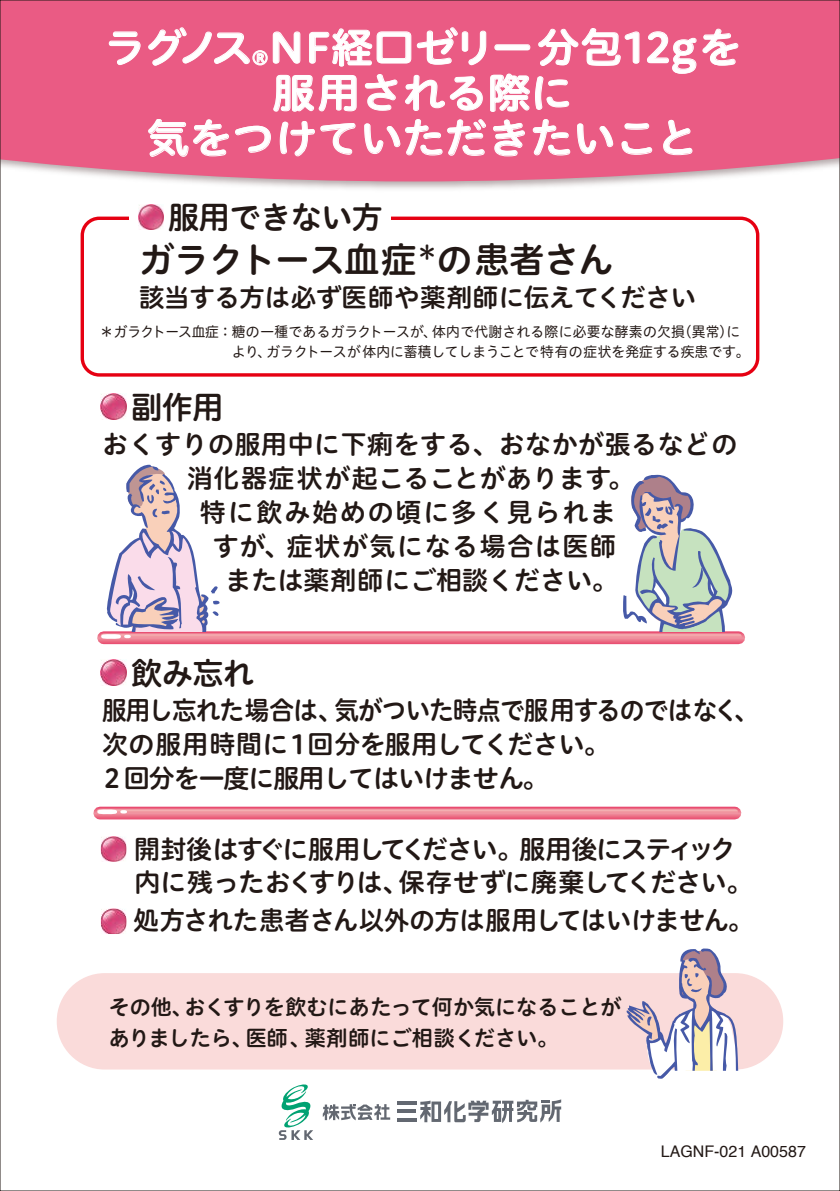
<style>
.page{position:relative;width:840px;height:1191px;background:#fff}
.page>*{position:absolute;margin:0;border:0;box-sizing:border-box;transform-origin:0 0}
.t1{font:40.4px/45.4px "Hiragino UD Sans R Std N W6";color:#fff;text-align:center;scale:1.05 1}
.t2{font:35.4px "Hiragino UD Sans R Std N W6";letter-spacing:-.02em;color:#221815}
.t3{font:31.2px "Hiragino UD Sans R Std N W6";letter-spacing:-.02em;color:#221815}
.t4{font:26px/34px "Hiragino UD Sans R Std N W6";letter-spacing:-.04em;color:#221815;scale:.95 1}
.t5{font:26px/32.6px "Hiragino UD Sans R Std N W6";letter-spacing:-.05em;color:#221815}
.t6{font:26px "Hiragino UD Sans R Std N W6";letter-spacing:.02em;color:#221815}
.t7{font:26px "Hiragino UD Sans R Std N W6";letter-spacing:-.025em;color:#221815}
.t8{font:26px "Hiragino UD Sans R Std N W6";letter-spacing:.07em;color:#221815}
.t9{font:26px "Hiragino UD Sans R Std N W6";letter-spacing:.06em;color:#221815}
.t10{font:26px "Hiragino UD Sans R Std N W6";color:#221815}
.t11{font:25.6px "Hiragino UD Sans R Std N W6";letter-spacing:-.02em;color:#221815}
.t12{font:21.2px/31.6px "Hiragino UD Sans R Std N W6";color:#221815}
.t13{font:16px "Helvetica";color:#221815}
.t14{font:14.2px/19.8px "Hiragino UD Sans R Std N W4";letter-spacing:.005em;color:#221815}
.s1{font-size:23.4px;color:#ea5b84}
.s2{font-size:19.2px;color:#ea5b84}
</style>
<div class="page">
<div style="left:2px;top:2px;width:835px;height:179px;background:#ea5b84"></div>
<div style="left:57px;top:973px;width:725px;height:96px;background:#fadbda;border-radius:48px"></div>
<svg style="left:109px;top:31px;width:31px;height:34px"></svg>
<svg style="left:148px;top:27px;width:152px;height:39px;background:#ec6f93"></svg>
<svg style="left:309px;top:27px;width:177px;height:40px;background:#ed7497"></svg>
<div style="left:494px;top:44px;width:36px;height:6px;border:1px solid #fff;border-radius:2px"></div>
<svg style="left:538px;top:28px;width:101px;height:38px;background:#ed7597"></svg>
<svg style="left:646px;top:31px;width:50px;height:43px;background:#ed7396"></svg>
<svg style="left:702px;top:29px;width:36px;height:37px"></svg>
<svg style="left:273px;top:75px;width:83px;height:37px;background:#ee7f9f"></svg>
<svg style="left:148px;top:119px;width:81px;height:38px;background:#ed7a9b"></svg>
<svg style="left:235px;top:126px;width:36px;height:27px"></svg>
<svg style="left:279px;top:121px;width:76px;height:35px;background:#ec6f92"></svg>
<svg style="left:364px;top:73px;width:206px;height:83px;background:#ec7094"></svg>
<svg style="left:576px;top:123px;width:37px;height:31px"></svg>
<svg style="left:621px;top:123px;width:31px;height:32px"></svg>
<svg style="left:662px;top:116px;width:30px;height:39px"></svg>
<img style="left:101px;top:393px;width:25px;height:26px">
<img style="left:101px;top:660px;width:25px;height:25px">
<img style="left:101px;top:836px;width:25px;height:25px">
<img style="left:101px;top:908px;width:25px;height:26px">
<div style="left:81px;top:217px;width:678px;height:159px;border:3px solid #e60012;border-radius:17px"></div>
<div style="left:130px;top:211px;width:260px;height:14px;background:#fff"></div>
<img style="left:138px;top:204px;width:26px;height:26px">
<svg style="left:278px;top:1084px;width:35px;height:56px"></svg>
<svg style="left:322px;top:1104px;width:68px;height:16px"></svg>
<hr style="left:397px;top:1109px;width:19px;height:3px;background:#636871">
<hr style="left:397px;top:1101px;width:19px;height:3px;background:#636871">
<hr style="left:397px;top:1118px;width:19px;height:4px;background:#636871">
<svg style="left:420px;top:1099px;width:141px;height:24px"></svg>
<svg style="left:241px;top:631px;width:497px;height:13px;background:#e96782"></svg>
<svg style="left:241px;top:633px;width:497px;height:7px;background:#f0929e"></svg>
<svg style="left:100px;top:806px;width:634px;height:13px;background:#ec718b"></svg>
<svg style="left:100px;top:808px;width:634px;height:7px;background:#ef919e"></svg>
<div style="left:97px;top:809px;width:20px;height:5px;background:#fff;border-radius:50%"></div>
<svg style="left:120px;top:810px;width:7px;height:3px"></svg>
<svg style="left:625px;top:948px;width:113px;height:131px"></svg>
<svg style="left:623px;top:475px;width:108px;height:156px"></svg>
<svg style="left:97px;top:464px;width:144px;height:181px"></svg>
<h1 class="t1" style="left:104px;top:23px;width:608px">ラグノス<sub>®</sub>NF経口ゼリー分包12gを服用される際に<br>気をつけていただきたいこと</h1>
<h3 class="t3" style="left:139px;top:193px;width:245px"><span class="s1">●</span> 服用できない方</h3>
<h2 class="t2" style="left:139px;top:233px;width:475px">ガラクトース血症<sup>＊</sup>の患者さん</h2>
<h3 class="t11" style="left:139px;top:278px;width:558px">該当する方は必ず医師や薬剤師に伝えてください</h3>
<p class="t14" style="left:232px;top:321px;width:519px;text-indent:-132px">＊ガラクトース血症：糖の一種であるガラクトースが、体内で代謝される際に必要な酵素の欠損（異常）により、ガラクトースが体内に蓄積してしまうことで特有の症状を発症する疾患です。</p>
<h3 class="t3" style="left:102px;top:383px;width:123px"><span class="s1">●</span> 副作用</h3>
<h3 class="t6" style="left:102px;top:424px;width:636px">おくすりの服用中に下痢をする、おなかが張るなどの</h3>
<h3 class="t6" style="left:187px;top:458px;width:448px">消化器症状が起こることがあります。</h3>
<h3 class="t8" style="left:200px;top:492px;width:417px">特に飲み始めの頃に多く見られま</h3>
<h3 class="t9" style="left:212px;top:526px;width:404px">すが、症状が気になる場合は医師</h3>
<h3 class="t10" style="left:225px;top:560px;width:394px">または薬剤師にご相談ください。</h3>
<h3 class="t3" style="left:102px;top:649px;width:153px"><span class="s1">●</span> 飲み忘れ</h3>
<h3 class="t4" style="left:102px;top:691px;width:692px">服用し忘れた場合は、気がついた時点で服用するのではなく、次の服用時間に1回分を服用してください。<br>2 回分を一度に服用してはいけません。</h3>
<h3 class="t5" style="left:134px;top:831px;width:619px;text-indent:-33px"><span class="s2">●</span> 開封後はすぐに服用してください。服用後にスティック内に残ったおくすりは、保存せずに廃棄してください。</h3>
<h3 class="t7" style="left:102px;top:900px;width:652px"><span class="s2">●</span> 処方された患者さん以外の方は服用してはいけません。</h3>
<h3 class="t12" style="left:109px;top:989px;width:514px">その他、おくすりを飲むにあたって何か気になることがありましたら、医師、薬剤師にご相談ください。</h3>
<p class="t13" style="left:660px;top:1138px;width:146px">LAGNF-021 A00587</p>
</div>
